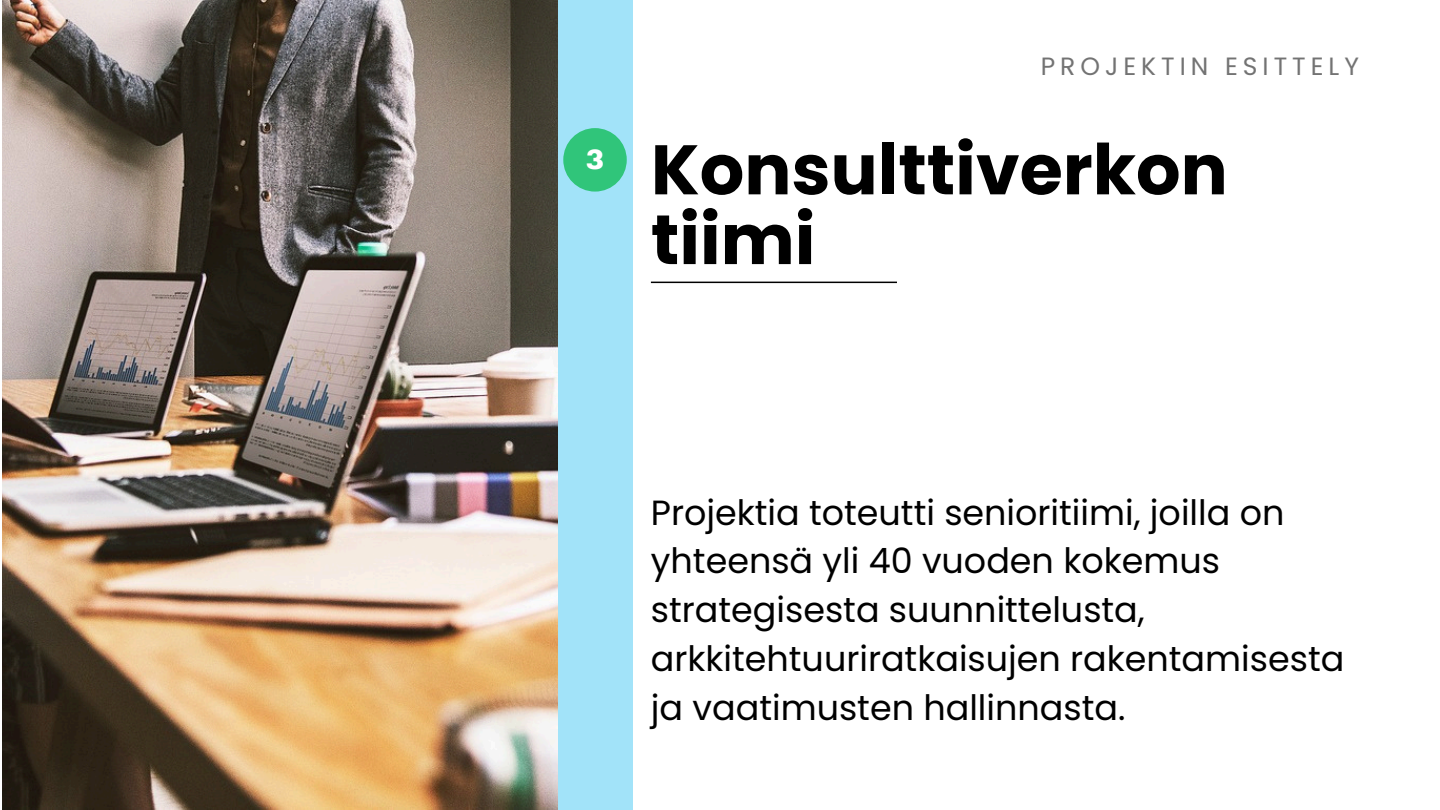
<style>
.page{position:relative;width:1440px;height:810px;background:#fff}
.page>*{position:absolute;margin:0;border:0;box-sizing:border-box;transform-origin:0 0}
.t1{font:700 70px/69.8px "Poppins";color:#000}
.t2{font:34.9px/48.8px "Poppins";color:#000}
.t3{font:900 27.5px "Archivo";color:#fff}
.t4{font:25px "Poppins";letter-spacing:.2em;color:#737373}
</style>
<div class="page">
<div style="left:558px;top:0;width:74px;height:810px;background:#a2e3f9"></div>
<img style="left:2px;top:0;width:556px;height:810px">
<div style="left:563px;top:128px;width:64px;height:64px;background:#30c57a;border-radius:50%"></div>
<hr style="left:651px;top:282px;width:246px;height:1px;background:#000">
<h1 class="t3" style="left:586px;top:144px;width:20px">3</h1>
<h2 class="t4" style="left:1041px;top:49px;width:320px">PROJEKTIN ESITTELY</h2>
<p class="t1" style="left:651px;top:135px;width:578px">Konsulttiverkon tiimi</p>
<p class="t2" style="left:651px;top:488px;width:695px">Projektia toteutti senioritiimi, joilla on yhteensä yli 40 vuoden kokemus strategisesta suunnittelusta, arkkitehtuuriratkaisujen rakentamisesta ja vaatimusten hallinnasta.</p>
</div>
